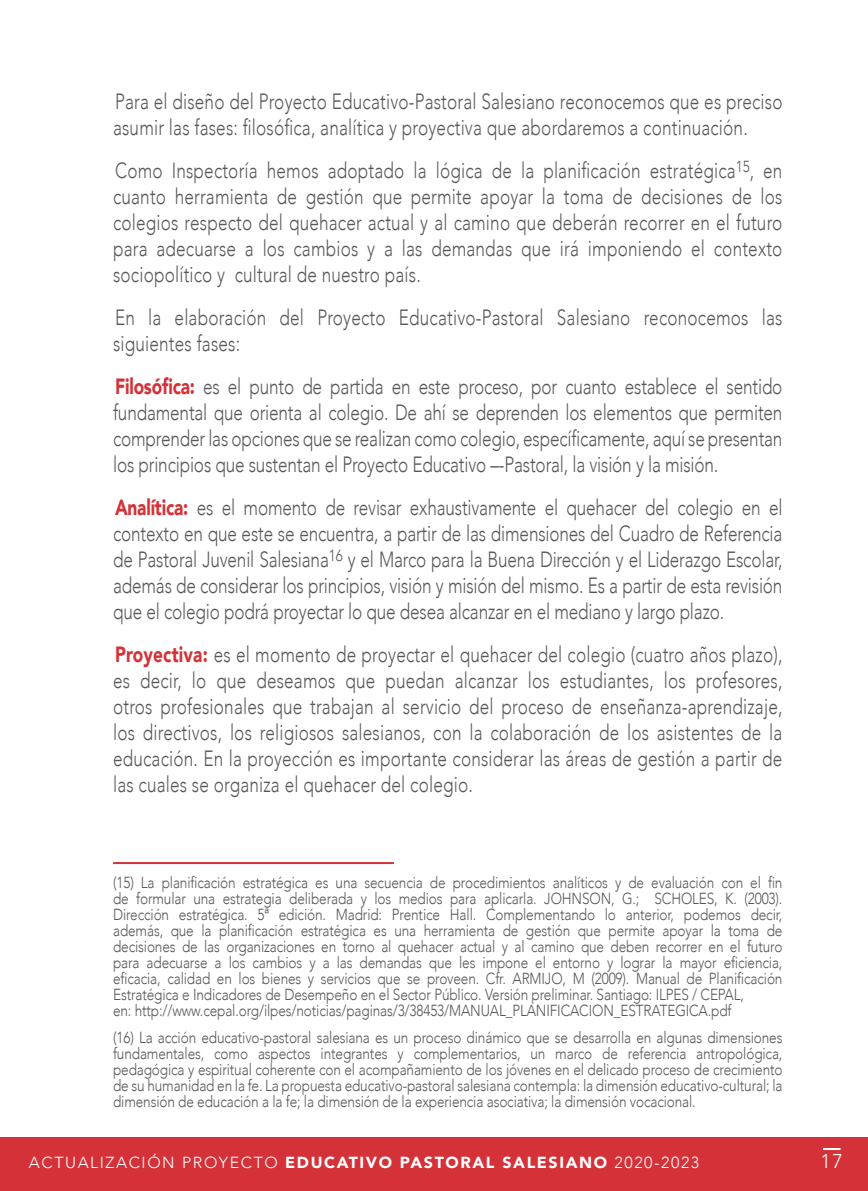
<style>
.page{position:relative;width:868px;height:1191px;background:#fff}
.page>*{position:absolute;margin:0;border:0;box-sizing:border-box;transform-origin:0 0}
.t1{font:300 22px/26px "Avenir";letter-spacing:.01em;color:#57585a;text-align:justify;scale:.78 1}
.t2{font:300 20px "Avenir";color:#fff}
.t3{font:300 16px/16px "Avenir";letter-spacing:-.01em;color:#57585a;scale:.85 1}
.t4{font:300 16px "Avenir";letter-spacing:.1em;color:#fff}
.s1{font-weight:900;color:#d43238}
.s2{font-weight:900}
</style>
<div class="page">
<div style="left:0;top:1137px;width:867px;height:54px;background:#d43238"></div>
<svg style="left:822px;top:1148px;width:18px;height:2px"></svg>
<hr style="left:113px;top:862px;width:281px;height:2px;background:#d43238">
<p class="t1" style="left:113px;top:88px;width:859px">Para el diseño del Proyecto Educativo-Pastoral Salesiano reconocemos que es preciso asumir las fases: filosófica, analítica y proyectiva que abordaremos a continuación.</p>
<p class="t1" style="left:113px;top:157px;width:859px">Como Inspectoría hemos adoptado la lógica de la planificación estratégica<sup>15</sup>, en cuanto herramienta de gestión que permite apoyar la toma de decisiones de los colegios respecto del quehacer actual y al camino que deberán recorrer en el futuro para adecuarse a los cambios y a las demandas que irá imponiendo el contexto sociopolítico y cultural de nuestro país.</p>
<p class="t1" style="left:113px;top:304px;width:859px">En la elaboración del Proyecto Educativo-Pastoral Salesiano reconocemos las siguientes fases:</p>
<p class="t1" style="left:113px;top:373px;width:859px"><span class="s1">Filosófica:</span> es el punto de partida en este proceso, por cuanto establece el sentido fundamental que orienta al colegio. De ahí se deprenden los elementos que permiten comprender las opciones que se realizan como colegio, específicamente, aquí se presentan los principios que sustentan el Proyecto Educativo –-Pastoral, la visión y la misión.</p>
<p class="t1" style="left:113px;top:494px;width:859px"><span class="s1">Analítica:</span> es el momento de revisar exhaustivamente el quehacer del colegio en el contexto en que este se encuentra, a partir de las dimensiones del Cuadro de Referencia de Pastoral Juvenil Salesiana<sup>16</sup> y el Marco para la Buena Dirección y el Liderazgo Escolar, además de considerar los principios, visión y misión del mismo. Es a partir de esta revisión que el colegio podrá proyectar lo que desea alcanzar en el mediano y largo plazo.</p>
<p class="t1" style="left:113px;top:641px;width:859px"><span class="s1">Proyectiva:</span> es el momento de proyectar el quehacer del colegio (cuatro años plazo), es decir, lo que deseamos que puedan alcanzar los estudiantes, los profesores, otros profesionales que trabajan al servicio del proceso de enseñanza-aprendizaje, los directivos, los religiosos salesianos, con la colaboración de los asistentes de la educación. En la proyección es importante considerar las áreas de gestión a partir de las cuales se organiza el quehacer del colegio.</p>
<p class="t3" style="left:113px;top:874px;width:789px">(15) La planificación estratégica es una secuencia de procedimientos analíticos y de evaluación con el fin de formular una estrategia deliberada y los medios para aplicarla. JOHNSON, G.; SCHOLES, K. (2003).<br>Dirección estratégica. 5ª edición. Madrid: Prentice Hall. Complementando lo anterior, podemos decir, además, que la planificación estratégica es una herramienta de gestión que permite apoyar la toma de decisiones de las organizaciones en torno al quehacer actual y al camino que deben recorrer en el futuro para adecuarse a los cambios y a las demandas que les impone el entorno y lograr la mayor eficiencia, eficacia, calidad en los bienes y servicios que se proveen. Cfr. ARMIJO, M (2009). Manual de Planificación Estratégica e Indicadores de Desempeño en el Sector Público. Versión preliminar. Santiago: ILPES / CEPAL,<br>en: http://www.cepal.org/ilpes/noticias/paginas/3/38453/MANUAL_PLANIFICACION_ESTRATEGICA.pdf</p>
<p class="t3" style="left:113px;top:1030px;width:789px;text-align:justify">(16) La acción educativo-pastoral salesiana es un proceso dinámico que se desarrolla en algunas dimensiones fundamentales, como aspectos integrantes y complementarios, un marco de referencia antropológica, pedagógica y espiritual coherente con el acompañamiento de los jóvenes en el delicado proceso de crecimiento de su humanidad en la fe. La propuesta educativo-pastoral salesiana contempla: la dimensión educativo-cultural; la dimensión de educación a la fe; la dimensión de la experiencia asociativa; la dimensión vocacional.</p>
<p class="t4" style="left:29px;top:1153px;width:671px">ACTUALIZACIÓN PROYECTO <span class="s2">EDUCATIVO PASTORAL SALESIANO</span> 2020-2023</p>
<p class="t2" style="left:820px;top:1149px;width:24px">17</p>
</div>
